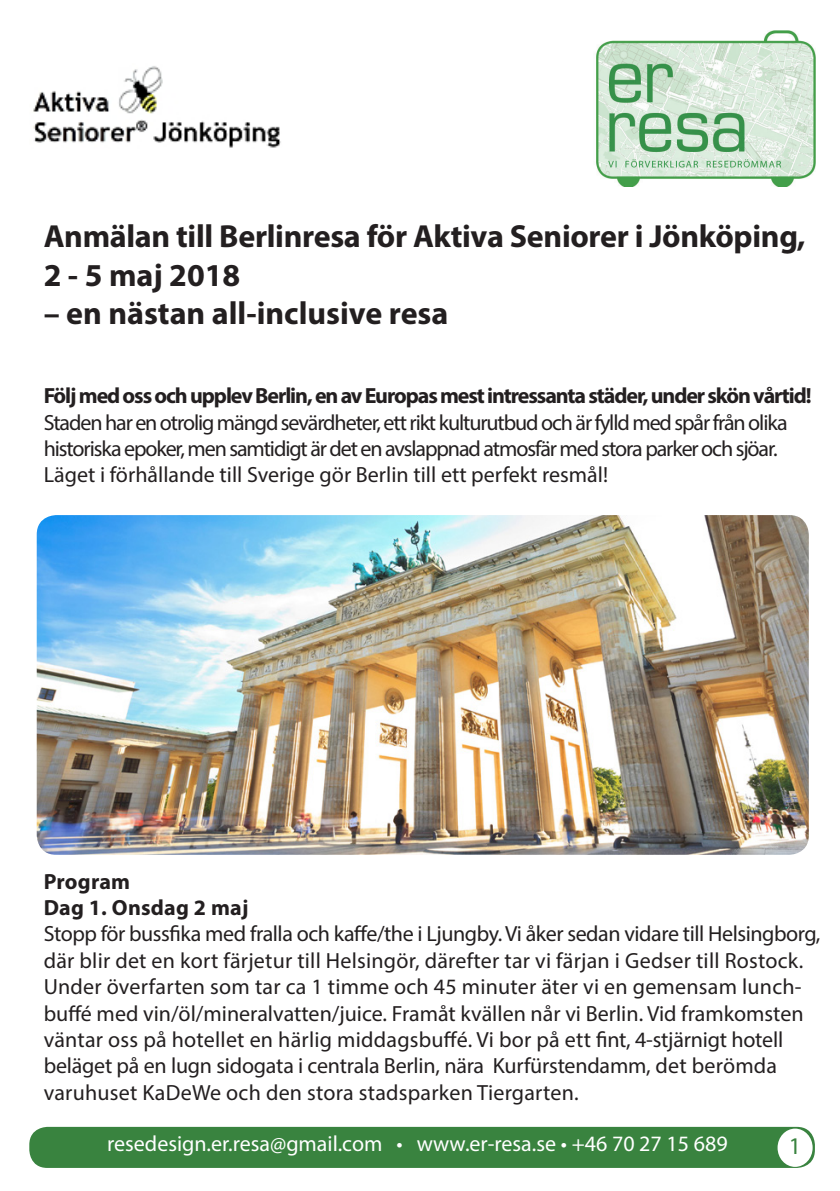
<style>
.page{position:relative;width:840px;height:1191px;background:#fff}
.page>*{position:absolute;margin:0;border:0;box-sizing:border-box;transform-origin:0 0}
.t1{font:700 32px/38.4px "Myriad Pro";letter-spacing:-.01em;color:#231f20}
.t2{font:24px "Myriad Pro";color:#39833f}
.t3{font:22px/26.4px "Myriad Pro";color:#231f20}
.t4{font:22px/26.4px "Myriad Pro";letter-spacing:-.05em;color:#231f20}
.t5{font:700 22px "Myriad Pro";letter-spacing:-.05em;color:#231f20}
.t6{font:22px "Myriad Pro";color:#fff}
.t7{font:700 22px "Myriad Pro";letter-spacing:.01em;color:#231f20}
.t8{font:700 22px "Myriad Pro";letter-spacing:.005em;color:#231f20}
</style>
<div class="page">
<div style="left:29px;top:1126px;width:785px;height:42px;background:#39833f;border-radius:18px"></div>
<img style="left:596px;top:30px;width:219px;height:157px">
<img style="left:33px;top:66px;width:248px;height:82px">
<div style="left:777px;top:1128px;width:35px;height:38px;background:#fff;border-radius:50%"></div>
<img style="left:37px;top:515px;width:771px;height:339px">
<p class="t1" style="left:44px;top:216px;width:763px">Anmälan till Berlinresa för Aktiva Seniorer i Jönköping,<br>2 - 5 maj 2018</p>
<p class="t1" style="left:44px;top:293px;width:406px">– en nästan all-inclusive resa</p>
<p class="t5" style="left:44px;top:381px;width:769px">Följ med oss och upplev Berlin, en av Europas mest intressanta städer, under skön vårtid!</p>
<p class="t4" style="left:44px;top:408px;width:745px">Staden har en otrolig mängd sevärdheter, ett rikt kulturutbud och är fylld med spår från olika historiska epoker, men samtidigt är det en avslappnad atmosfär med stora parker och sjöar.</p>
<p class="t3" style="left:44px;top:461px;width:565px">Läget i förhållande till Sverige gör Berlin till ett perfekt resmål!</p>
<p class="t8" style="left:44px;top:866px;width:88px">Program</p>
<p class="t7" style="left:44px;top:893px;width:206px">Dag 1. Onsdag 2 maj</p>
<p class="t3" style="left:44px;top:920px;width:777px">Stopp för bussfika med fralla och kaffe/the i Ljungby. Vi åker sedan vidare till Helsingborg, där blir det en kort färjetur till Helsingör, därefter tar vi färjan i Gedser till Rostock.<br>Under överfarten som tar ca 1 timme och 45 minuter äter vi en gemensam lunch&shy;buffé med vin/öl/mineralvatten/juice. Framåt kvällen når vi Berlin. Vid framkomsten väntar oss på hotellet en härlig middagsbuffé. Vi bor på ett fint, 4-stjärnigt hotell beläget på en lugn sidogata i centrala Berlin, nära Kurfürstendamm, det berömda varuhuset KaDeWe och den stora stadsparken Tiergarten.</p>
<p class="t6" style="left:107px;top:1130px;width:621px">resedesign.er.resa@gmail.com • www.er-resa.se • +46 70 27 15 689</p>
<p class="t2" style="left:788px;top:1131px;width:14px">1</p>
</div>
